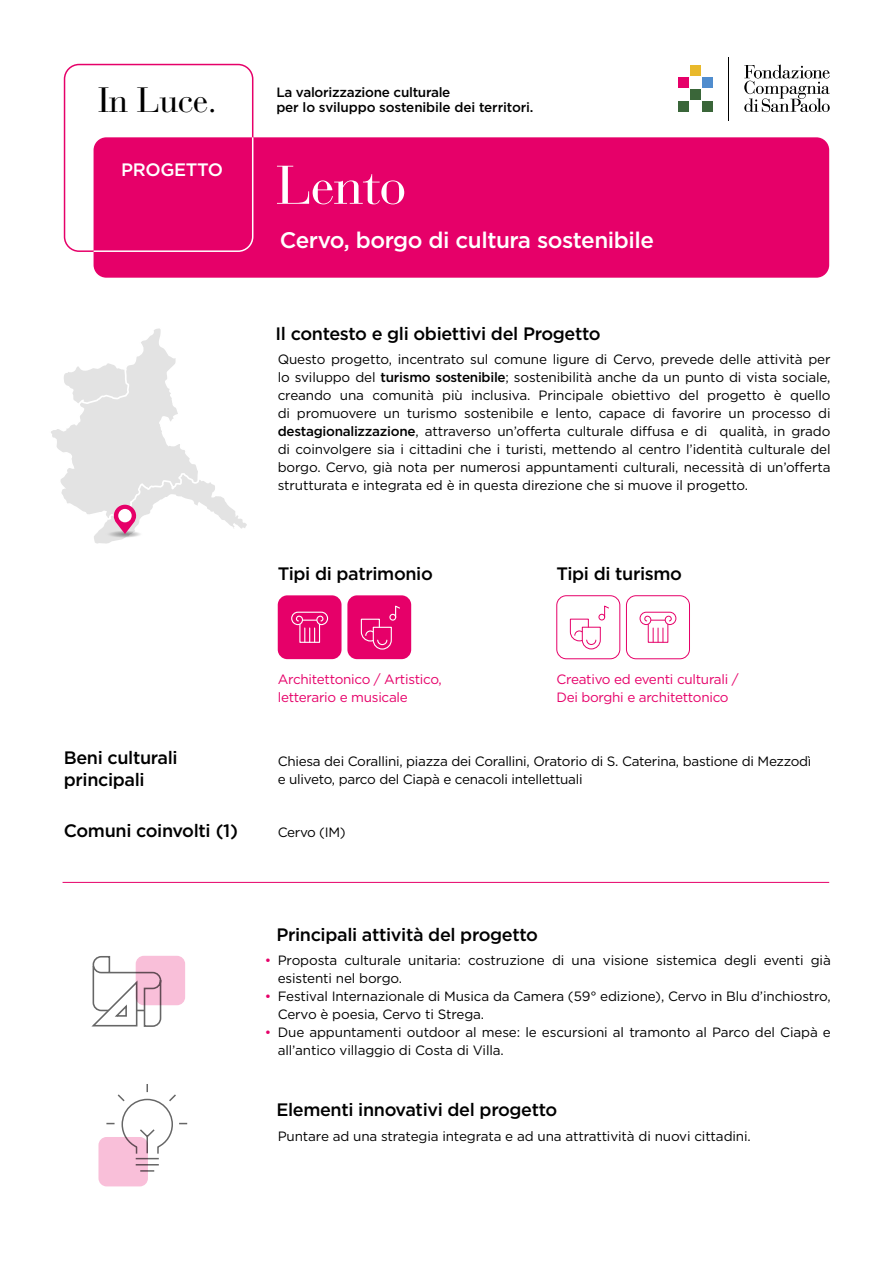
<style>
.page{position:relative;width:893px;height:1263px;background:#fff}
.page>*{position:absolute;margin:0;border:0;box-sizing:border-box;transform-origin:0 0}
.t1{font:54px "Bauer Bodoni Std";letter-spacing:-.02em;color:#fff}
.t2{font:34.95px "Bauer Bodoni Std";letter-spacing:-.02em;color:#000}
.t3{font:500 22.5px "Gotham";letter-spacing:-.02em;color:#fff}
.t4{font:500 18px/22.5px "Gotham";letter-spacing:-.02em;color:#000}
.t5{font:500 18px "Gotham";letter-spacing:-.02em;color:#fff}
.t6{font:13.5px/18px "Gotham";letter-spacing:-.01em;color:#000}
.t7{font:13.5px/18px "Gotham";letter-spacing:-.02em;color:#e60069}
.t8{font:500 13.5px/15px "Gotham";letter-spacing:-.02em;color:#000}
.s1{font-weight:500}
.s2{color:#e60069}
</style>
<div class="page">
<div style="left:64px;top:64px;width:189px;height:188px;border:2px solid #e60069;border-radius:15px"></div>
<div style="left:94px;top:137px;width:735px;height:141px;background:#e60069;border-radius:13px"></div>
<svg style="left:94px;top:137px;width:159px;height:115px"></svg>
<hr style="left:728px;top:57px;width:1px;height:63px;background:#000">
<svg style="left:744px;top:64px;width:86px;height:48px"></svg>
<div style="left:690px;top:89px;width:10px;height:11px;background:#3a6639"></div>
<div style="left:690px;top:65px;width:10px;height:11px;background:#e9b92b"></div>
<div style="left:678px;top:77px;width:11px;height:11px;background:#e60069"></div>
<div style="left:678px;top:101px;width:10px;height:11px;background:#3a6639"></div>
<div style="left:702px;top:77px;width:11px;height:11px;background:#508dce"></div>
<div style="left:702px;top:101px;width:11px;height:11px;background:#3a6639"></div>
<hr style="left:63px;top:882px;width:766px;height:1px;background:#e60069">
<div style="left:136px;top:956px;width:49px;height:49px;background:#f9bfd9;border-radius:8px"></div>
<div style="left:98px;top:1137px;width:50px;height:49px;background:#f9bfd9;border-radius:8px"></div>
<svg style="left:91px;top:955px;width:71px;height:72px"></svg>
<svg style="left:106px;top:1084px;width:81px;height:88px"></svg>
<div style="left:556px;top:595px;width:64px;height:64px;border:1px solid #e60069;border-radius:10px"></div>
<svg style="left:570px;top:605px;width:39px;height:45px"></svg>
<svg style="left:51px;top:328px;width:196px;height:215px"></svg>
<div style="left:118px;top:509px;width:14px;height:13px;background:#fff;border-radius:50%"></div>
<div style="left:347px;top:595px;width:64px;height:64px;background:#e60069;border-radius:10px"></div>
<svg style="left:360px;top:605px;width:40px;height:45px"></svg>
<div style="left:278px;top:595px;width:64px;height:64px;background:#e60069;border-radius:10px"></div>
<div style="left:299px;top:624px;width:21px;height:19px;border:1px solid #fff"></div>
<div style="left:291px;top:612px;width:37px;height:13px;border:1px solid #fff;border-radius:6px"></div>
<svg style="left:295px;top:615px;width:29px;height:27px"></svg>
<div style="left:626px;top:595px;width:64px;height:64px;border:1px solid #e60069;border-radius:10px"></div>
<div style="left:648px;top:624px;width:20px;height:19px;border:1px solid #e60069"></div>
<div style="left:640px;top:612px;width:36px;height:13px;border:1px solid #e60069;border-radius:6px"></div>
<svg style="left:644px;top:615px;width:28px;height:27px"></svg>
<h2 class="t2" style="left:98px;top:79px;width:121px">In Luce.</h2>
<p class="t8" style="left:276px;top:84px;width:259px">La valorizzazione culturale<br>per lo sviluppo sostenibile dei territori.</p>
<h3 class="t5" style="left:121px;top:158px;width:103px">PROGETTO</h3>
<h1 class="t1" style="left:276px;top:153px;width:132px">Lento</h1>
<h3 class="t3" style="left:280px;top:225px;width:376px">Cervo, borgo di cultura sostenibile</h3>
<h3 class="t4" style="left:276px;top:322px;width:327px">Il contesto e gli obiettivi del Progetto</h3>
<p class="t6" style="left:278px;top:350px;width:554px;text-align:justify">Questo progetto, incentrato sul comune ligure di Cervo, prevede delle attività per lo sviluppo del <span class="s1">turismo sostenibile</span>; sostenibilità anche da un punto di vista sociale, creando una comunità più inclusiva. Principale obiettivo del progetto è quello di promuovere un turismo sostenibile e lento, capace di favorire un processo di <span class="s1">destagionalizzazione</span>, attraverso un’offerta culturale diffusa e di qualità, in grado di coinvolgere sia i cittadini che i turisti, mettendo al centro l’identità culturale del borgo. Cervo, già nota per numerosi appuntamenti culturali, necessità di un’offerta strutturata e integrata ed è in questa direzione che si muove il progetto.</p>
<h3 class="t4" style="left:278px;top:562px;width:157px">Tipi di patrimonio</h3>
<h3 class="t4" style="left:556px;top:562px;width:127px">Tipi di turismo</h3>
<h3 class="t4" style="left:64px;top:746px;width:115px">Beni culturali principali</h3>
<h3 class="t4" style="left:64px;top:819px;width:176px">Comuni coinvolti (1)</h3>
<p class="t7" style="left:278px;top:670px;width:166px">Architettonico / Artistico, letterario e musicale</p>
<p class="t7" style="left:556px;top:670px;width:184px">Creativo ed eventi culturali /<br>Dei borghi e architettonico</p>
<p class="t6" style="left:278px;top:751px;width:535px">Chiesa dei Corallini, piazza dei Corallini, Oratorio di S. Caterina, bastione di Mezzodì e uliveto, parco del Ciapà e cenacoli intellettuali</p>
<p class="t6" style="left:278px;top:823px;width:69px">Cervo (IM)</p>
<h3 class="t4" style="left:276px;top:923px;width:263px">Principali attività del progetto</h3>
<p class="t6" style="left:278px;top:951px;width:555px;text-indent:-13px"><span class="s2">•</span> Proposta culturale unitaria: costruzione di una visione sistemica degli eventi già esistenti nel borgo.</p>
<p class="t6" style="left:278px;top:987px;width:555px;text-indent:-13px"><span class="s2">•</span> Festival Internazionale di Musica da Camera (59° edizione), Cervo in Blu d’inchiostro,<br>Cervo è poesia, Cervo ti Strega.</p>
<p class="t6" style="left:278px;top:1023px;width:555px;text-indent:-13px"><span class="s2">•</span> Due appuntamenti outdoor al mese: le escursioni al tramonto al Parco del Ciapà e all’antico villaggio di Costa di Villa.</p>
<h3 class="t4" style="left:276px;top:1098px;width:282px">Elementi innovativi del progetto</h3>
<p class="t6" style="left:278px;top:1127px;width:475px">Puntare ad una strategia integrata e ad una attrattività di nuovi cittadini.</p>
</div>
